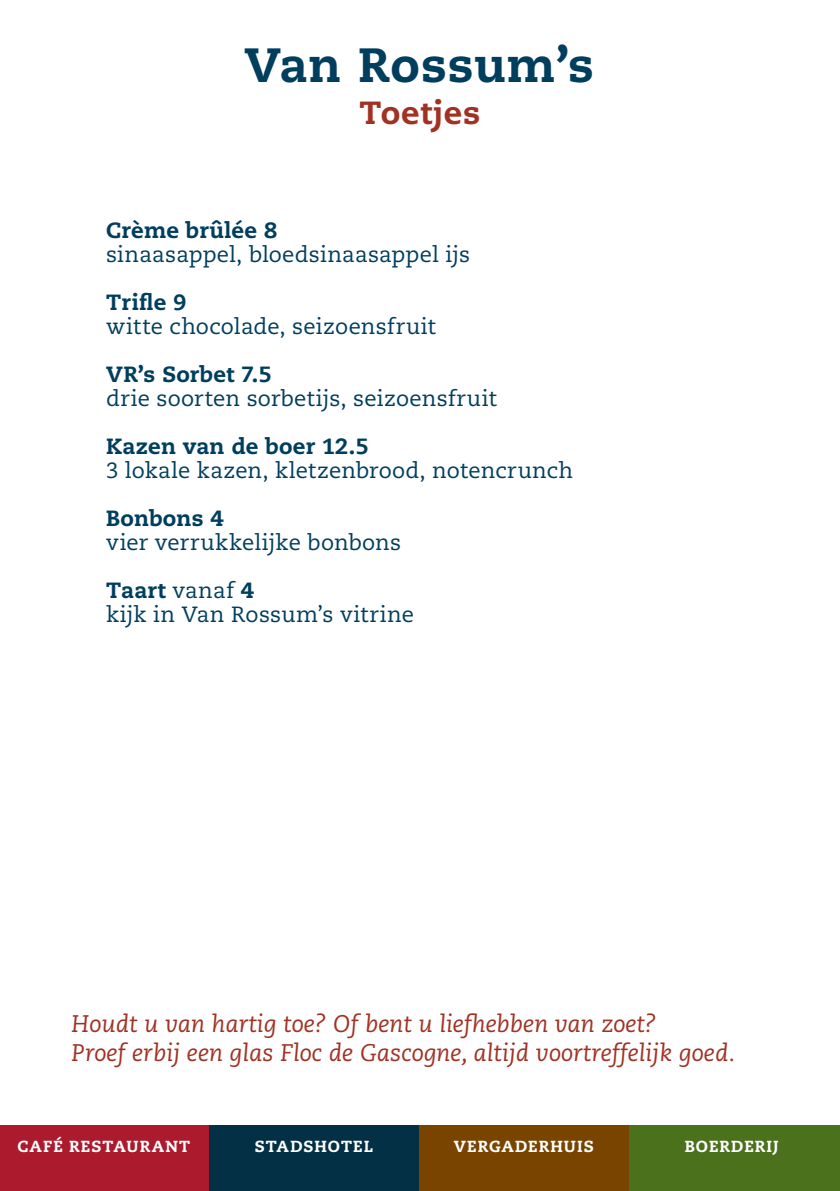
<style>
.page{position:relative;width:840px;height:1191px;background:#fff}
.page>*{position:absolute;margin:0;border:0;box-sizing:border-box;transform-origin:0 0}
.t1{font:800 48px "Caecilia LT Std";letter-spacing:.015em;color:#003e5e}
.t2{font:800 32px "Caecilia LT Std";letter-spacing:.02em;color:#a13123}
.t3{font:italic 24px "Caecilia LT Std";color:#a13123}
.t4{font:22px "Caecilia LT Std";letter-spacing:.01em;color:#003e5e}
.t5{font:800 22px "Caecilia LT Std";letter-spacing:.01em;color:#003e5e}
.t6{font:800 16px "Caecilia LT Std";letter-spacing:.065em;color:#fff}
.s1{font-weight:400}
</style>
<div class="page">
<div style="left:209px;top:1125px;width:209px;height:66px;background:#033045"></div>
<div style="left:0;top:1125px;width:209px;height:66px;background:#ab1a2d"></div>
<div style="left:628px;top:1125px;width:211px;height:66px;background:#4b711c"></div>
<div style="left:418px;top:1125px;width:210px;height:66px;background:#794400"></div>
<p class="t1" style="left:244px;top:36px;width:351px">Van Rossum’s</p>
<p class="t2" style="left:359px;top:92px;width:122px">Toetjes</p>
<p class="t5" style="left:106px;top:217px;width:172px">Crème brûlée 8</p>
<p class="t4" style="left:106px;top:242px;width:365px">sinaasappel, bloedsinaasappel ijs</p>
<p class="t5" style="left:106px;top:289px;width:82px">Trifle 9</p>
<p class="t4" style="left:106px;top:314px;width:331px">witte chocolade, seizoensfruit</p>
<p class="t5" style="left:106px;top:361px;width:167px">VR’s Sorbet 7.5</p>
<p class="t4" style="left:106px;top:386px;width:392px">drie soorten sorbetijs, seizoensfruit</p>
<p class="t5" style="left:106px;top:433px;width:264px">Kazen van de boer 12.5</p>
<p class="t4" style="left:106px;top:458px;width:468px">3 lokale kazen, kletzenbrood, notencrunch</p>
<p class="t5" style="left:106px;top:505px;width:119px">Bonbons 4</p>
<p class="t4" style="left:106px;top:530px;width:296px">vier verrukkelijke bonbons</p>
<p class="t5" style="left:106px;top:577px;width:149px">Taart <span class="s1">vanaf</span> 4</p>
<p class="t4" style="left:106px;top:602px;width:309px">kijk in Van Rossum’s vitrine</p>
<p class="t3" style="left:72px;top:1009px;width:586px">Houdt u van hartig toe? Of bent u liefhebben van zoet?</p>
<p class="t3" style="left:72px;top:1038px;width:664px">Proef erbij een glas Floc de Gascogne, altijd voortreffelijk goed.</p>
<p class="t6" style="left:17px;top:1136px;width:174px">CAFÉ RESTAURANT</p>
<p class="t6" style="left:255px;top:1136px;width:119px">STADSHOTEL</p>
<p class="t6" style="left:453px;top:1136px;width:141px">VERGADERHUIS</p>
<p class="t6" style="left:684px;top:1136px;width:95px">BOERDERIJ</p>
</div>
